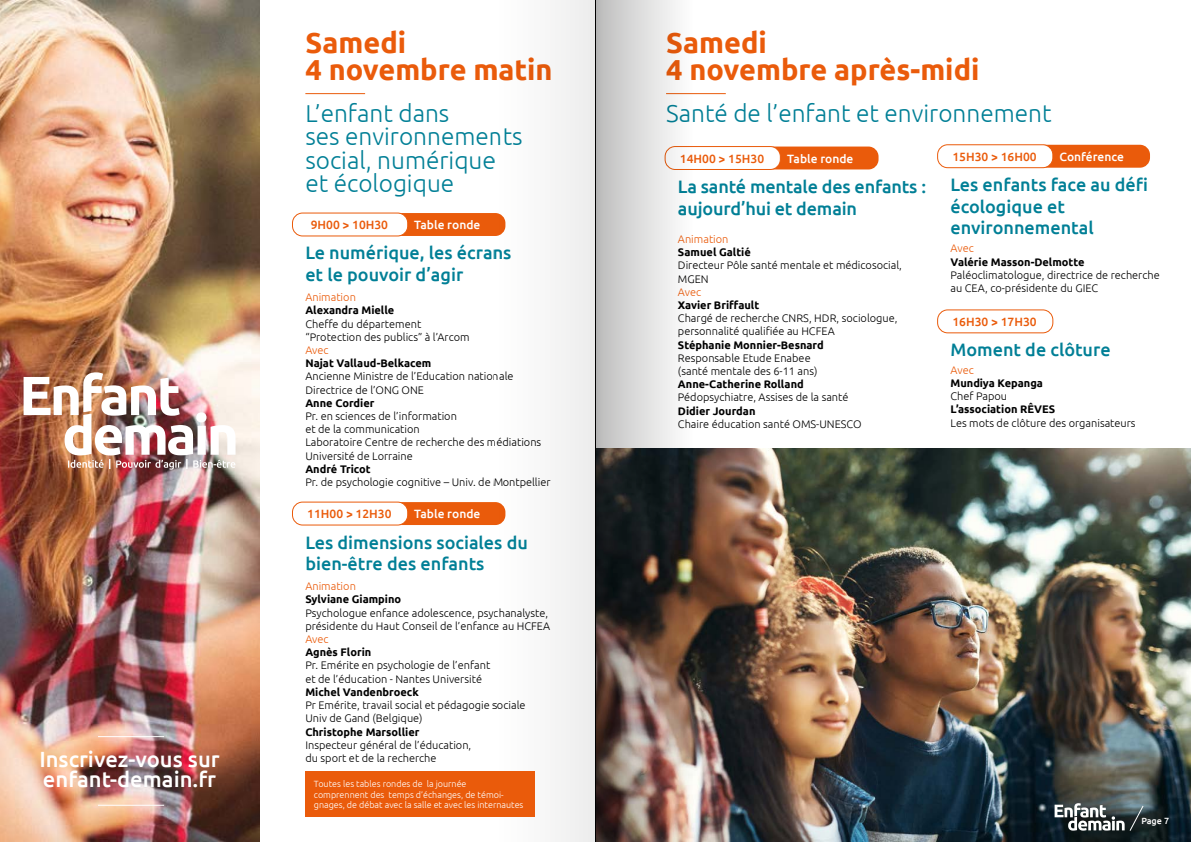
<style>
.page{position:relative;width:1191px;height:842px;background:#fff}
.page>*{position:absolute;margin:0;border:0;box-sizing:border-box;transform-origin:0 0}
.t1{font:700 28.9px/27.1px "Ubuntu";color:#ea5b0b}
.t2{font:300 24.4px/23.5px "Ubuntu";color:#007f96}
.t3{font:500 22px/20px "Ubuntu";color:#fff}
.t4{font:500 18px/21.6px "Ubuntu";color:#007f96}
.t5{font:500 12px "Ubuntu";color:#ea5b0b}
.t6{font:500 12px "Ubuntu";color:#fff}
.t7{font:300 11px/13.2px "Ubuntu";color:#000}
.t8{font:700 11px "Ubuntu";color:#000}
.t9{font:300 11px "Ubuntu";color:#ea5b0b}
.t10{font:300 9px/10.8px "Ubuntu";color:#fff}
.t11{font:500 9px "Ubuntu";color:#fff}
</style>
<div class="page">
<div style="left:390px;top:213px;width:115px;height:23px;background:#ea5b0b;border-radius:10px"></div>
<div style="left:763px;top:147px;width:115px;height:22px;background:#ea5b0b;border-radius:10px"></div>
<div style="left:1034px;top:145px;width:116px;height:23px;background:#ea5b0b;border-radius:10px"></div>
<div style="left:390px;top:502px;width:115px;height:23px;background:#ea5b0b;border-radius:10px"></div>
<img style="left:0;top:0;width:259px;height:842px">
<div style="left:292px;top:213px;width:116px;height:23px;background:#fff;border-radius:10px"></div>
<div style="left:292px;top:213px;width:116px;height:23px;border:1px solid #ea5b0b;border-radius:10px"></div>
<div style="left:665px;top:147px;width:115px;height:22px;background:#fff;border-radius:10px"></div>
<div style="left:664px;top:146px;width:116px;height:24px;border:1px solid #ea5b0b;border-radius:10px"></div>
<div style="left:937px;top:145px;width:115px;height:23px;background:#fff;border-radius:10px"></div>
<div style="left:937px;top:144px;width:116px;height:24px;border:1px solid #ea5b0b;border-radius:10px"></div>
<div style="left:937px;top:309px;width:116px;height:24px;border:1px solid #ea5b0b;border-radius:10px"></div>
<div style="left:292px;top:502px;width:116px;height:23px;background:#fff;border-radius:10px"></div>
<div style="left:292px;top:502px;width:116px;height:23px;border:1px solid #ea5b0b;border-radius:10px"></div>
<img style="left:696px;top:448px;width:495px;height:394px">
<hr style="left:305px;top:93px;width:60px;height:1px;background:#ea5b0b">
<hr style="left:666px;top:93px;width:60px;height:1px;background:#ea5b0b">
<img style="left:24px;top:372px;width:211px;height:98px">
<svg style="left:1054px;top:803px;width:90px;height:29px"></svg>
<img style="left:596px;top:0;width:100px;height:842px">
<div style="left:495px;top:0;width:100px;height:842px;background:#f6f6f6"></div>
<hr style="left:595px;top:0;width:1px;height:842px;background:#000">
<div style="left:305px;top:771px;width:230px;height:46px;background:#ea5b0b"></div>
<hr style="left:98px;top:736px;width:66px;height:1px;background:#fff">
<hr style="left:98px;top:805px;width:66px;height:1px;background:#fff">
<h3 class="t3" style="left:39px;top:749px;width:182px">Inscrivez-vous sur enfant-demain.fr</h3>
<h1 class="t1" style="left:305px;top:29px;width:249px">Samedi<br>4 novembre matin</h1>
<h1 class="t1" style="left:666px;top:29px;width:315px">Samedi<br>4 novembre après-midi</h1>
<h2 class="t2" style="left:305px;top:101px;width:219px">L’enfant dans<br>ses environnements social, numérique et écologique</h2>
<h2 class="t2" style="left:666px;top:101px;width:387px">Santé de l’enfant et environnement</h2>
<p class="t6" style="left:787px;top:151px;width:68px">Table ronde</p>
<p class="t6" style="left:1059px;top:149px;width:66px">Conférence</p>
<p class="t5" style="left:680px;top:151px;width:86px">14H00 &gt; 15H30</p>
<p class="t5" style="left:952px;top:149px;width:86px">15H30 &gt; 16H00</p>
<h3 class="t4" style="left:678px;top:175px;width:250px">La santé mentale des enfants : aujourd’hui et demain</h3>
<h3 class="t4" style="left:950px;top:173px;width:199px">Les enfants face au défi écologique et environnemental</h3>
<p class="t6" style="left:414px;top:217px;width:68px">Table ronde</p>
<p class="t5" style="left:311px;top:217px;width:79px">9H00 &gt; 10H30</p>
<p class="t9" style="left:678px;top:232px;width:52px">Animation</p>
<p class="t8" style="left:678px;top:246px;width:74px">Samuel Galtié</p>
<p class="t7" style="left:678px;top:258px;width:225px">Directeur Pôle santé mentale et médicosocial,<br>MGEN</p>
<p class="t9" style="left:678px;top:285px;width:25px">Avec</p>
<p class="t8" style="left:678px;top:298px;width:83px">Xavier Briffault</p>
<p class="t7" style="left:678px;top:311px;width:221px">Chargé de recherche CNRS, HDR, sociologue, personnalité qualifiée au HCFEA</p>
<p class="t8" style="left:678px;top:338px;width:147px">Stéphanie Monnier-Besnard</p>
<p class="t7" style="left:678px;top:351px;width:141px">Responsable Etude Enabee (santé mentale des 6-11 ans)</p>
<p class="t8" style="left:678px;top:378px;width:127px">Anne-Catherine Rolland</p>
<p class="t7" style="left:678px;top:390px;width:172px">Pédopsychiatre, Assises de la santé</p>
<p class="t8" style="left:678px;top:404px;width:79px">Didier Jourdan</p>
<p class="t7" style="left:678px;top:417px;width:185px">Chaire éducation santé OMS-UNESCO</p>
<p class="t9" style="left:950px;top:242px;width:25px">Avec</p>
<p class="t8" style="left:950px;top:255px;width:136px">Valérie Masson-Delmotte</p>
<p class="t7" style="left:950px;top:268px;width:211px">Paléoclimatologue, directrice de recherche au CEA, co-présidente du GIEC</p>
<h3 class="t4" style="left:305px;top:242px;width:207px">Le numérique, les écrans et le pouvoir d’agir</h3>
<p class="t9" style="left:305px;top:291px;width:52px">Animation</p>
<p class="t8" style="left:305px;top:304px;width:90px">Alexandra Mielle</p>
<p class="t7" style="left:305px;top:317px;width:166px">Cheffe du département “Protection des publics” à l’Arcom</p>
<p class="t9" style="left:305px;top:343px;width:25px">Avec</p>
<p class="t8" style="left:305px;top:357px;width:127px">Najat Vallaud-Belkacem</p>
<p class="t7" style="left:305px;top:370px;width:210px">Ancienne Ministre de l’Education nationale<br>Directrice de l’ONG ONE</p>
<p class="t8" style="left:305px;top:396px;width:71px">Anne Cordier</p>
<p class="t7" style="left:305px;top:409px;width:237px">Pr. en sciences de l’information<br>et de la communication<br>Laboratoire Centre de recherche des médiations<br>Université de Lorraine</p>
<p class="t8" style="left:305px;top:462px;width:67px">André Tricot</p>
<p class="t7" style="left:305px;top:475px;width:247px">Pr. de psychologie cognitive – Univ. de Montpellier</p>
<p class="t5" style="left:952px;top:314px;width:86px">16H30 &gt; 17H30</p>
<h3 class="t4" style="left:950px;top:338px;width:162px">Moment de clôture</h3>
<p class="t9" style="left:950px;top:363px;width:25px">Avec</p>
<p class="t8" style="left:950px;top:376px;width:94px">Mundiya Kepanga</p>
<p class="t7" style="left:950px;top:389px;width:58px">Chef Papou</p>
<p class="t8" style="left:950px;top:403px;width:106px">L’association RÊVES</p>
<p class="t7" style="left:950px;top:416px;width:187px">Les mots de clôture des organisateurs</p>
<p class="t5" style="left:307px;top:506px;width:86px">11H00 &gt; 12H30</p>
<p class="t6" style="left:414px;top:506px;width:68px">Table ronde</p>
<h3 class="t4" style="left:305px;top:531px;width:224px">Les dimensions sociales du bien-être des enfants</h3>
<p class="t9" style="left:305px;top:580px;width:52px">Animation</p>
<p class="t8" style="left:305px;top:593px;width:97px">Sylviane Giampino</p>
<p class="t7" style="left:305px;top:606px;width:246px">Psychologue enfance adolescence, psychanalyste, présidente du Haut Conseil de l’enfance au HCFEA</p>
<p class="t9" style="left:305px;top:632px;width:25px">Avec</p>
<p class="t8" style="left:305px;top:646px;width:67px">Agnès Florin</p>
<p class="t7" style="left:305px;top:659px;width:186px">Pr. Emérite en psychologie de l’enfant et de l’éducation - Nantes Université</p>
<p class="t8" style="left:305px;top:685px;width:115px">Michel Vandenbroeck</p>
<p class="t7" style="left:305px;top:698px;width:222px">Pr Emérite, travail social et pédagogie sociale<br>Univ de Gand (Belgique)</p>
<p class="t8" style="left:305px;top:725px;width:116px">Christophe Marsollier</p>
<p class="t7" style="left:305px;top:738px;width:167px">Inspecteur général de l’éducation, du sport et de la recherche</p>
<p class="t10" style="left:314px;top:778px;width:211px">Toutes les tables rondes de la journée<br>comprennent des temps d’échanges, de témoi&shy;gnages, de débat avec la salle et avec les internautes</p>
<p class="t11" style="left:1141px;top:815px;width:29px">Page 7</p>
</div>
